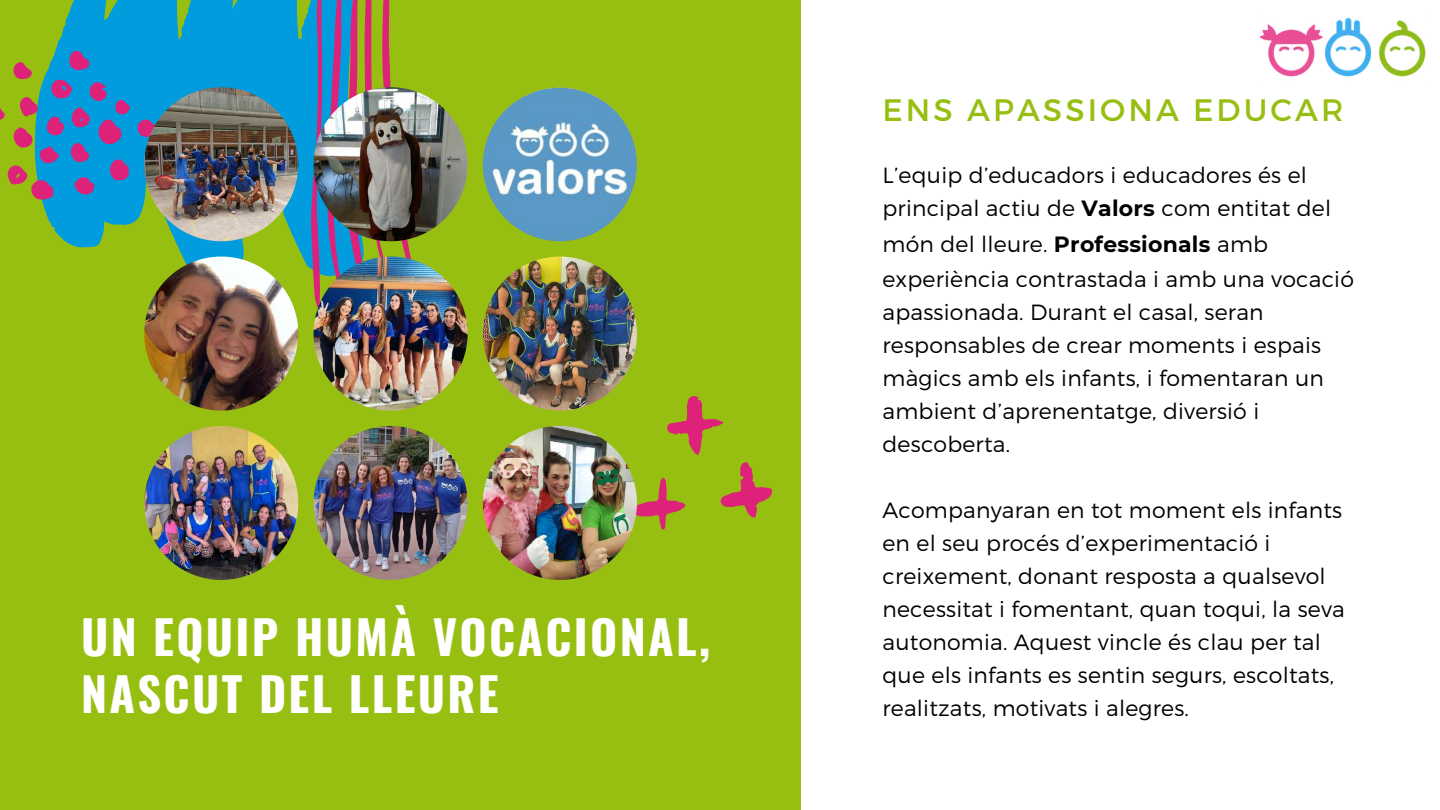
<style>
.page{position:relative;width:1440px;height:810px;background:#fff}
.page>*{position:absolute;margin:0;border:0;box-sizing:border-box;transform-origin:0 0}
.t1{font:700 46.5px/57px "Oswald";letter-spacing:.05em;color:#fff}
.t2{font:31px "Montserrat";letter-spacing:.1em;color:#97bf11}
.t3{font:300 22px/33px "Montserrat";letter-spacing:.01em;color:#000}
.s1{font-weight:700}
</style>
<div class="page">
<div style="left:0;top:0;width:800px;height:810px;background:#97bf11"></div>
<svg style="left:244px;top:0;width:67px;height:269px;background:#15a0c0"></svg>
<svg style="left:42px;top:0;width:202px;height:257px;fill:#009cde"></svg>
<svg style="left:311px;top:0;width:100px;height:333px"></svg>
<svg style="left:137px;top:119px;width:7px;height:18px"></svg>
<svg style="left:0;top:51px;width:131px;height:149px"></svg>
<svg style="left:667px;top:396px;width:56px;height:59px"></svg>
<svg style="left:720px;top:462px;width:52px;height:56px"></svg>
<svg style="left:637px;top:478px;width:49px;height:51px"></svg>
<img style="left:144px;top:87px;width:154px;height:154px">
<img style="left:314px;top:87px;width:154px;height:154px">
<img style="left:483px;top:87px;width:154px;height:154px">
<img style="left:144px;top:257px;width:154px;height:154px">
<img style="left:314px;top:257px;width:154px;height:154px">
<img style="left:483px;top:257px;width:154px;height:154px;border-radius:50%">
<img style="left:144px;top:426px;width:154px;height:154px;border-radius:50%">
<img style="left:314px;top:426px;width:154px;height:154px;border-radius:50%">
<img style="left:483px;top:426px;width:154px;height:154px">
<img style="left:1259px;top:17px;width:167px;height:60px">
<h1 class="t1" style="left:81px;top:606px;width:631px">UN EQUIP HUMÀ VOCACIONAL,<br>NASCUT DEL LLEURE</h1>
<h2 class="t2" style="left:883px;top:90px;width:463px">ENS APASSIONA EDUCAR</h2>
<p class="t3" style="left:883px;top:158px;width:450px">L’equip d’educadors i educadores és el principal actiu de <span class="s1">Valors</span> com entitat del</p>
<p class="t3" style="left:883px;top:225px;width:473px;line-height:35.2px">món del lleure. <span class="s1">Professionals</span> amb experiència contrastada i amb una vocació</p>
<p class="t3" style="left:883px;top:294px;width:443px">apassionada. Durant el casal, seran responsables de crear moments i espais màgics amb els infants, i fomentaran un ambient d’aprenentatge, diversió i descoberta.</p>
<p class="t3" style="left:883px;top:492px;width:464px">Acompanyaran en tot moment els infants en el seu procés d’experimentació i creixement, donant resposta a qualsevol necessitat i fomentant, quan toqui, la seva autonomia. Aquest vincle és clau per tal que els infants es sentin segurs, escoltats, realitzats, motivats i alegres.</p>
</div>
